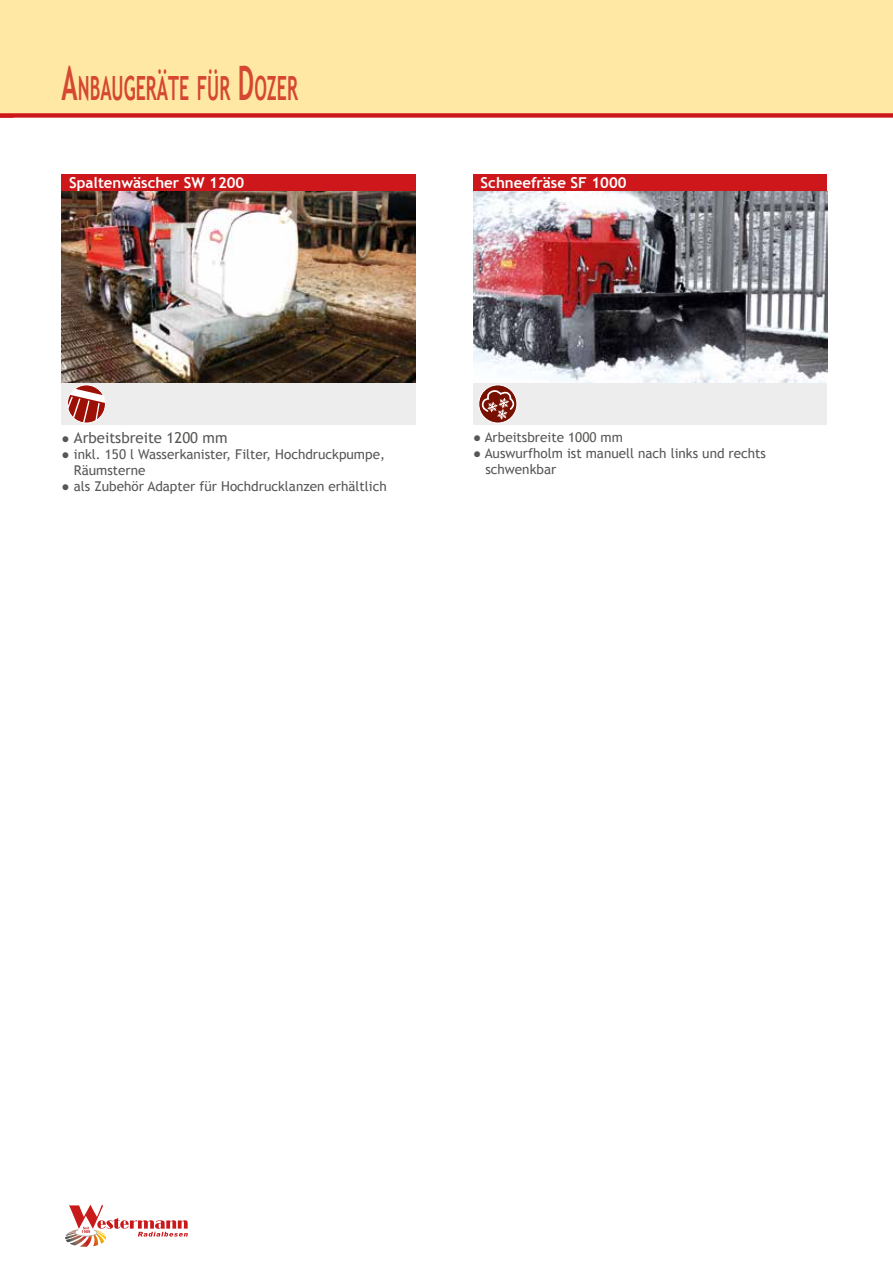
<style>
.page{position:relative;width:893px;height:1263px;background:#fff}
.page>*{position:absolute;margin:0;border:0;box-sizing:border-box;transform-origin:0 0}
.t1{font:700 33.45px "Trebuchet MS";color:#d54732;scale:.53 1}
.t2{font:700 15px "Trebuchet MS";color:#fff}
.t3{font:15px "Trebuchet MS";color:#575756}
.t4{font:13.5px/16.2px "Trebuchet MS";color:#575756}
.s1{font-size:47.7px}
.s2{font-size:13.5px}
</style>
<div class="page">
<svg style="left:65px;top:1205px;width:123px;height:42px"></svg>
<div style="left:0;top:0;width:893px;height:113px;background:#ffe8a4"></div>
<div style="left:0;top:113px;width:893px;height:5px;background:#cd171a"></div>
<div style="left:62px;top:383px;width:354px;height:42px;background:#ededed"></div>
<div style="left:62px;top:174px;width:354px;height:17px;background:#cd171a"></div>
<img style="left:62px;top:191px;width:354px;height:192px">
<svg style="left:67px;top:385px;width:38px;height:38px"></svg>
<div style="left:67px;top:385px;width:39px;height:38px;border:1px solid #fff;border-radius:50%"></div>
<svg style="left:67px;top:389px;width:38px;height:34px"></svg>
<div style="left:473px;top:383px;width:354px;height:42px;background:#ededed"></div>
<div style="left:473px;top:174px;width:354px;height:17px;background:#cd171a"></div>
<img style="left:473px;top:191px;width:354px;height:192px">
<svg style="left:479px;top:385px;width:38px;height:38px"></svg>
<div style="left:478px;top:385px;width:39px;height:38px;border:1px solid #fff;border-radius:50%"></div>
<svg style="left:482px;top:387px;width:35px;height:33px"></svg>
<h1 class="t1" style="left:62px;top:67px;width:447px"><span class="s1">A</span>NBAUGERÄTE FÜR <span class="s1">D</span>OZER</h1>
<p class="t2" style="left:69px;top:174px;width:177px">Spaltenwäscher SW 1200</p>
<p class="t2" style="left:481px;top:174px;width:147px">Schneefräse SF 1000</p>
<p class="t3" style="left:62px;top:428px;width:167px"><span class="s2">●</span> Arbeitsbreite 1200 mm</p>
<p class="t4" style="left:74px;top:446px;width:313px;text-indent:-12px">● inkl. 150 l Wasserkanister, Filter, Hochdruckpumpe,<br>Räumsterne</p>
<p class="t4" style="left:62px;top:479px;width:327px">● als Zubehör Adapter für Hochdrucklanzen erhältlich</p>
<p class="t4" style="left:473px;top:429px;width:151px">● Arbeitsbreite 1000 mm</p>
<p class="t4" style="left:485px;top:445px;width:282px;text-indent:-12px">● Auswurfholm ist manuell nach links und rechts schwenkbar</p>
</div>
